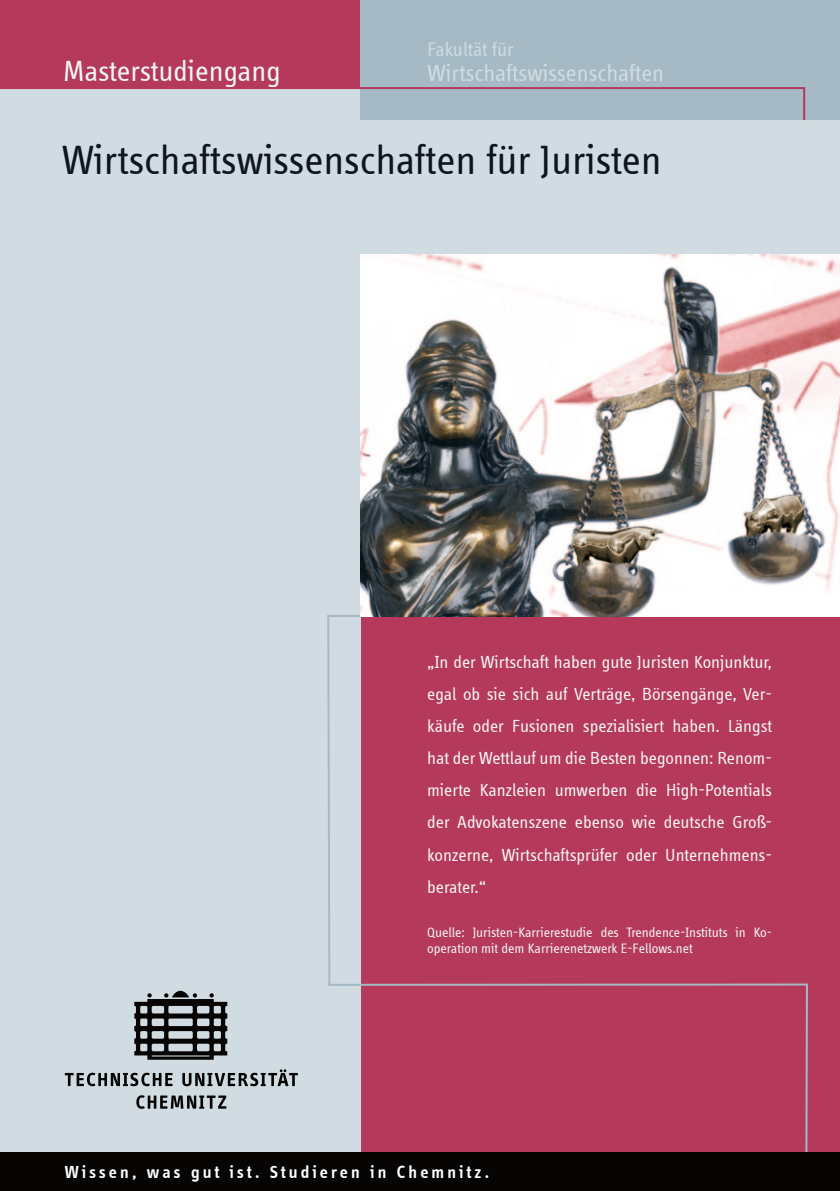
<style>
.page{position:relative;width:840px;height:1191px;background:#fff}
.page>*{position:absolute;margin:0;border:0;box-sizing:border-box;transform-origin:0 0}
.t1{font:42px "Info Disp";letter-spacing:-.005em;color:#0f151d}
.t2{font:30px "Info Disp";color:#f2f5f7}
.t3{font:24px "Info Disp";letter-spacing:-.005em;color:#d1dce2}
.t4{font:20px "Info Disp";color:#d1dce2}
.t5{font:18px/32px "Info Disp";color:#f2f5f7;text-align:justify}
.t6{font:600 18px "Info Disp";letter-spacing:.165em;color:#fff}
.t7{font:14px/16.8px "Info Disp";color:#f2f5f7}
</style>
<div class="page">
<div style="left:0;top:20px;width:839px;height:1171px;background:#d1dce2"></div>
<div style="left:0;top:0;width:386px;height:88px;background:#b5395a"></div>
<div style="left:361px;top:273px;width:478px;height:887px;background:#b5395a"></div>
<div style="left:360px;top:0;width:479px;height:120px;background:#a5bac4"></div>
<svg style="left:327px;top:615px;width:481px;height:537px"></svg>
<div style="left:0;top:1152px;width:839px;height:39px;background:#070504"></div>
<svg style="left:0;top:87px;width:805px;height:33px"></svg>
<img style="left:360px;top:255px;width:479px;height:362px">
<svg style="left:134px;top:990px;width:93px;height:69px"></svg>
<svg style="left:136px;top:1095px;width:90px;height:13px"></svg>
<svg style="left:65px;top:1069px;width:233px;height:17px"></svg>
<h2 class="t2" style="left:63px;top:55px;width:220px">Masterstudiengang</h2>
<p class="t4" style="left:427px;top:39px;width:87px">Fakultät für</p>
<h3 class="t3" style="left:427px;top:60px;width:238px">Wirtschaftswissenschaften</h3>
<h1 class="t1" style="left:62px;top:138px;width:601px">Wirtschaftswissenschaften für Juristen</h1>
<p class="t5" style="left:427px;top:646px;width:346px">„In der Wirtschaft haben gute Juristen Konjunktur, egal ob sie sich auf Verträge, Börsengänge, Ver&shy;käufe oder Fusionen spezialisiert haben. Längst hat der Wettlauf um die Besten begonnen: Renom&shy;mierte Kanzleien umwerben die High-Potentials der Advokatenszene ebenso wie deutsche Groß&shy;konzerne, Wirtschaftsprüfer oder Unternehmens&shy;berater.“</p>
<p class="t7" style="left:427px;top:923px;width:346px">Quelle: Juristen-Karrierestudie des Trendence-Instituts in Ko&shy;operation mit dem Karrierenetzwerk E-Fellows.net</p>
<p class="t6" style="left:65px;top:1161px;width:425px">Wissen, was gut ist. Studieren in Chemnitz.</p>
</div>
